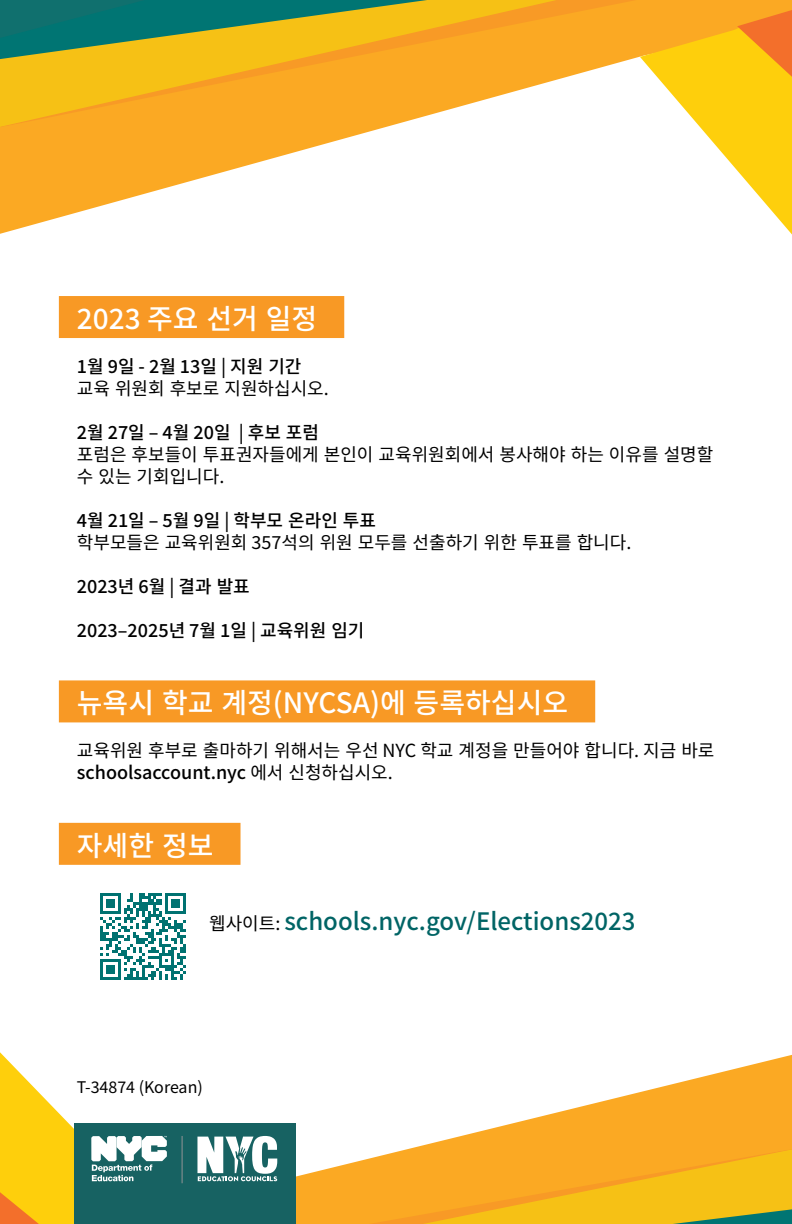
<style>
.page{position:relative;width:792px;height:1224px;background:#fff}
.page>*{position:absolute;margin:0;border:0;box-sizing:border-box;transform-origin:0 0}
.t1{font:500 28px "Noto Sans CJ Kkr";color:#fff}
.Body_Text{font:500 24px "Noto Sans CJ Kkr";color:#006465}
.Body_Text-2{font:18px/22px "Noto Sans CJ Kkr";color:#000}
.Body_Text-3{font:500 18px "Noto Sans CJ Kkr";color:#000}
.t2{font:16px "Noto Sans CJ Kkr";color:#000}
.s1{font-weight:500}
.s2{font-weight:400;font-size:18px;color:#000}
</style>
<div class="page">
<svg style="left:0;top:0;width:792px;height:234px"></svg>
<svg style="left:640px;top:4px;width:152px;height:231px"></svg>
<svg style="left:0;top:1052px;width:792px;height:172px"></svg>
<hr style="left:182px;top:1136px;width:1px;height:47px;background:#929496">
<div style="left:59px;top:296px;width:285px;height:42px;background:#f89925"></div>
<div style="left:59px;top:680px;width:536px;height:42px;background:#f89925"></div>
<div style="left:59px;top:823px;width:182px;height:42px;background:#f89925"></div>
<svg style="left:100px;top:893px;width:86px;height:87px"></svg>
<h3 class="t1" style="left:77px;top:303px;width:242px">2023 주요 선거 일정</h3>
<p class="Body_Text-3" style="left:77px;top:356px;width:226px">1월 9일 - 2월 13일 | 지원 기간</p>
<p class="Body_Text-2" style="left:77px;top:377px;width:253px">교육 위원회 후보로 지원하십시오.</p>
<p class="Body_Text-3" style="left:77px;top:422px;width:244px">2월 27일 – 4월 20일 | 후보 포럼</p>
<p class="Body_Text-2" style="left:77px;top:443px;width:638px">포럼은 후보들이 투표권자들에게 본인이 교육위원회에서 봉사해야 하는 이유를 설명할 수 있는 기회입니다.</p>
<p class="Body_Text-3" style="left:77px;top:510px;width:301px">4월 21일 – 5월 9일 | 학부모 온라인 투표</p>
<p class="Body_Text-2" style="left:77px;top:531px;width:556px">학부모들은 교육위원회 357석의 위원 모두를 선출하기 위한 투표를 합니다.</p>
<p class="Body_Text-3" style="left:77px;top:576px;width:174px">2023년 6월 | 결과 발표</p>
<p class="Body_Text-3" style="left:77px;top:620px;width:289px">2023–2025년 7월 1일 | 교육위원 임기</p>
<h3 class="t1" style="left:77px;top:687px;width:493px">뉴욕시 학교 계정(NYCSA)에 등록하십시오</h3>
<p class="Body_Text-2" style="left:77px;top:740px;width:639px">교육위원 후부로 출마하기 위해서는 우선 NYC 학교 계정을 만들어야 합니다. 지금 바로 <span class="s1">schoolsaccount.nyc</span> 에서 신청하십시오.</p>
<h3 class="t1" style="left:77px;top:830px;width:138px">자세한 정보</h3>
<p class="Body_Text" style="left:209px;top:907px;width:428px"><span class="s2">웹사이트:</span> schools.nyc.gov/Elections2023</p>
<p class="t2" style="left:77px;top:1078px;width:127px">T-34874 (Korean)</p>
</div>
